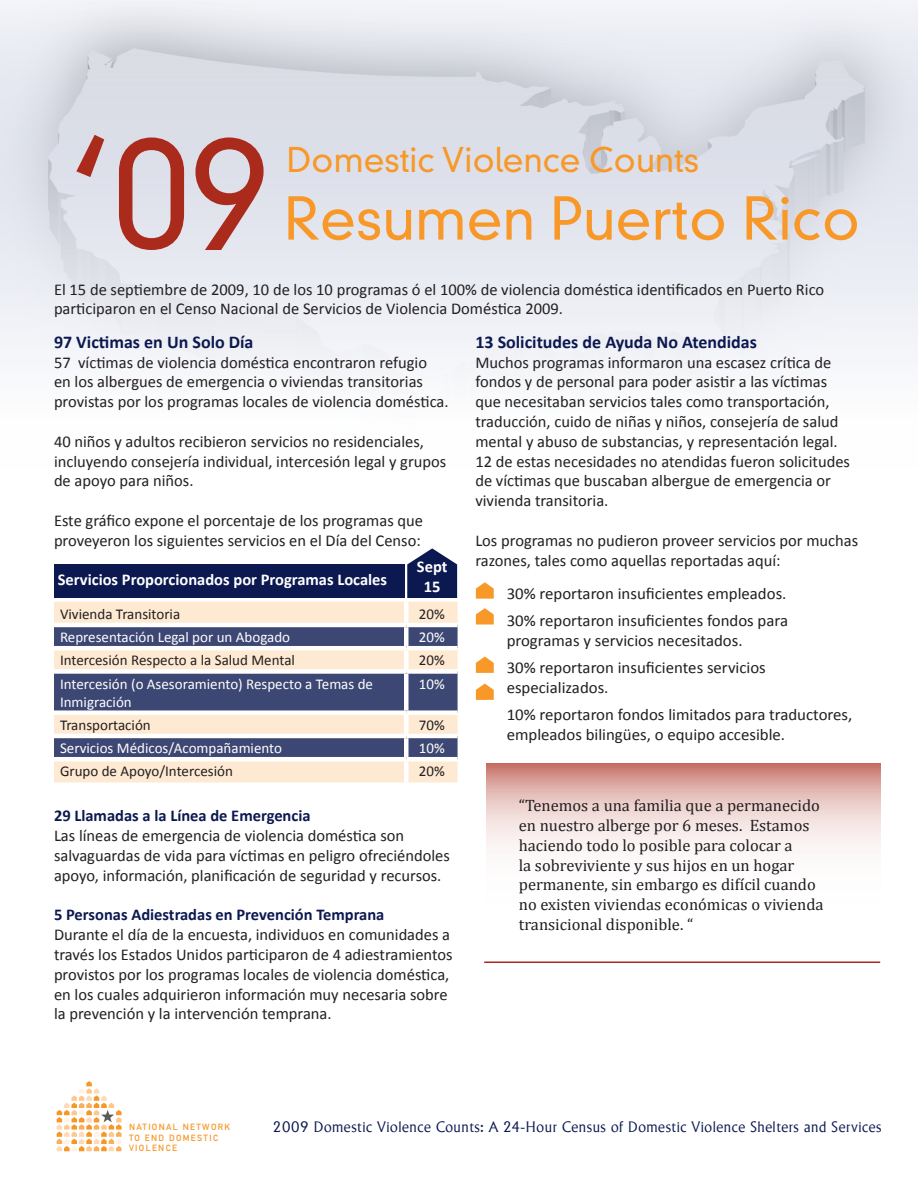
<style>
.page{position:relative;width:918px;height:1188px;background:#fff}
.page>*{position:absolute;margin:0;border:0;box-sizing:border-box;transform-origin:0 0}
.t1{font:300 150px "DIN Neuzeit Grotesk Std";color:#aa2b1c}
.t2{font:300 57px "DIN Neuzeit Grotesk Std";color:#f89828}
.t3{font:300 33px "DIN Neuzeit Grotesk Std";color:#f89828}
.t4{font:700 18px "Calibri";color:#0c1950}
.t5{font:16.5px/19.8px "Calibri";color:#231f20}
.t6{font:16.5px/19.8px "Cambria";color:#231f20}
.t7{font:700 16.5px "Calibri";color:#0c1950}
.t8{font:700 16.5px "Calibri";color:#fff}
.t9{font:300 15.75px "Adelon";letter-spacing:-.005em;color:#0c1950}
.t10{font:15px/18px "Calibri";color:#fff}
.t11{font:15px "Calibri";color:#231f20}
.t12{font:8.85px/10.6px "DIN Mittelschrift Std";letter-spacing:.15em;color:#f79829}
</style>
<div class="page">
<svg style="left:0;top:0;width:918px;height:376px"></svg>
<div style="left:54px;top:564px;width:350px;height:34px;background:#0c1950"></div>
<div style="left:54px;top:602px;width:404px;height:180px;background:#fee9d2"></div>
<svg style="left:54px;top:627px;width:404px;height:130px;background:#7f7f94"></svg>
<div style="left:404px;top:602px;width:5px;height:21px;background:#fff"></div>
<hr style="left:54px;top:623px;width:352px;height:4px;background:#fff">
<hr style="left:406px;top:623px;width:52px;height:4px;background:#fff">
<div style="left:404px;top:627px;width:5px;height:19px;background:#fff"></div>
<hr style="left:54px;top:646px;width:352px;height:4px;background:#fff">
<hr style="left:406px;top:646px;width:52px;height:4px;background:#fff">
<div style="left:404px;top:650px;width:5px;height:19px;background:#fff"></div>
<div style="left:54px;top:669px;width:352px;height:5px;background:#fff"></div>
<div style="left:406px;top:669px;width:52px;height:5px;background:#fff"></div>
<div style="left:404px;top:674px;width:5px;height:36px;background:#fff"></div>
<div style="left:54px;top:710px;width:352px;height:5px;background:#fff"></div>
<div style="left:406px;top:710px;width:52px;height:5px;background:#fff"></div>
<div style="left:404px;top:715px;width:5px;height:19px;background:#fff"></div>
<hr style="left:54px;top:734px;width:352px;height:4px;background:#fff">
<hr style="left:406px;top:734px;width:52px;height:4px;background:#fff">
<div style="left:404px;top:738px;width:5px;height:19px;background:#fff"></div>
<hr style="left:54px;top:757px;width:352px;height:4px;background:#fff">
<hr style="left:406px;top:757px;width:52px;height:4px;background:#fff">
<div style="left:404px;top:761px;width:5px;height:21px;background:#fff"></div>
<svg style="left:407px;top:548px;width:50px;height:50px"></svg>
<svg style="left:57px;top:1081px;width:65px;height:70px"></svg>
<hr style="left:484px;top:962px;width:396px;height:1px;background:#aa2b1c">
<svg style="left:487px;top:763px;width:394px;height:85px;background:#e7c5c0"></svg>
<svg style="left:476px;top:582px;width:18px;height:17px"></svg>
<svg style="left:476px;top:608px;width:18px;height:17px"></svg>
<svg style="left:476px;top:657px;width:18px;height:16px"></svg>
<svg style="left:476px;top:684px;width:18px;height:16px"></svg>
<p class="t1" style="left:68px;top:104px;width:202px">‘09</p>
<p class="t3" style="left:287px;top:140px;width:414px">Domestic Violence Counts</p>
<p class="t2" style="left:284px;top:185px;width:578px">Resumen Puerto Rico</p>
<p class="t5" style="left:54px;top:279px;width:772px">El 15 de septiembre de 2009, 10 de los 10 programas ó el 100% de violencia doméstica identificados en Puerto Rico participaron en el Censo Nacional de Servicios de Violencia Doméstica 2009.</p>
<p class="t4" style="left:54px;top:331px;width:201px">97 Victimas en Un Solo Día</p>
<p class="t5" style="left:54px;top:352px;width:396px">57 víctimas de violencia doméstica encontraron refugio<br>en los albergues de emergencia o viviendas transitorias provistas por los programas locales de violencia doméstica.</p>
<p class="t5" style="left:54px;top:431px;width:394px">40 niños y adultos recibieron servicios no residenciales, incluyendo consejería individual, intercesión legal y grupos de apoyo para niños.</p>
<p class="t5" style="left:54px;top:510px;width:371px">Este gráfico expone el porcentaje de los programas que proveyeron los siguientes servicios en el Día del Censo:</p>
<p class="t8" style="left:58px;top:569px;width:331px">Servicios Proporcionados por Programas Locales</p>
<p class="t8" style="left:417px;top:556px;width:32px">Sept</p>
<p class="t8" style="left:424px;top:576px;width:18px">15</p>
<p class="t11" style="left:60px;top:605px;width:122px">Vivienda Transitoria</p>
<p class="t11" style="left:419px;top:605px;width:27px">20%</p>
<p class="t10" style="left:60px;top:628px;width:232px">Representación Legal por un Abogado</p>
<p class="t10" style="left:419px;top:628px;width:27px">20%</p>
<p class="t11" style="left:60px;top:651px;width:236px">Intercesión Respecto a la Salud Mental</p>
<p class="t11" style="left:419px;top:651px;width:27px">20%</p>
<p class="t10" style="left:60px;top:674px;width:315px">Intercesión (o Asesoramiento) Respecto a Temas de<br>Inmigración</p>
<p class="t10" style="left:419px;top:674px;width:27px">10%</p>
<p class="t11" style="left:60px;top:716px;width:92px">Transportación</p>
<p class="t11" style="left:419px;top:716px;width:27px">70%</p>
<p class="t10" style="left:60px;top:739px;width:224px">Servicios Médicos/Acompañamiento</p>
<p class="t10" style="left:419px;top:739px;width:27px">10%</p>
<p class="t11" style="left:60px;top:762px;width:174px">Grupo de Apoyo/Intercesión</p>
<p class="t11" style="left:419px;top:762px;width:27px">20%</p>
<p class="t7" style="left:54px;top:806px;width:258px">29 Llamadas a la Línea de Emergencia</p>
<p class="t5" style="left:54px;top:825px;width:398px">Las líneas de emergencia de violencia doméstica son salvaguardas de vida para víctimas en peligro ofreciéndoles apoyo, información, planificación de seguridad y recursos.</p>
<p class="t7" style="left:54px;top:905px;width:332px">5 Personas Adiestradas en Prevención Temprana</p>
<p class="t5" style="left:54px;top:924px;width:400px">Durante el día de la encuesta, individuos en comunidades a través los Estados Unidos participaron de 4 adiestramientos provistos por los programas locales de violencia doméstica, en los cuales adquirieron información muy necesaria sobre la prevención y la intervención temprana.</p>
<p class="t4" style="left:475px;top:331px;width:283px">13 Solicitudes de Ayuda No Atendidas</p>
<p class="t5" style="left:475px;top:352px;width:376px">Muchos programas informaron una escasez crítica de fondos y de personal para poder asistir a las víctimas que necesitaban servicios tales como transportación, traducción, cuido de niñas y niños, consejería de salud mental y abuso de substancias, y representación legal.<br>12 de estas necesidades no atendidas fueron solicitudes de víctimas que buscaban albergue de emergencia or vivienda transitoria.</p>
<p class="t5" style="left:475px;top:530px;width:384px">Los programas no pudieron proveer servicios por muchas razones, tales como aquellas reportadas aquí:</p>
<p class="t5" style="left:507px;top:583px;width:281px">30% reportaron insuficientes empleados.</p>
<p class="t5" style="left:507px;top:610px;width:283px">30% reportaron insuficientes fondos para</p>
<p class="t5" style="left:507px;top:630px;width:237px">programas y servicios necesitados.</p>
<p class="t5" style="left:507px;top:657px;width:261px">30% reportaron insuficientes servicios especializados.</p>
<p class="t5" style="left:507px;top:704px;width:347px">10% reportaron fondos limitados para traductores, empleados bilingües, o equipo accesible.</p>
<p class="t6" style="left:519px;top:796px;width:306px">“Tenemos a una familia que a permanecido en nuestro alberge por 6 meses. Estamos haciendo todo lo posible para colocar a<br>la sobreviviente y sus hijos en un hogar permanente, sin embargo es difícil cuando no existen viviendas económicas o vivienda transicional disponible. “</p>
<p class="t12" style="left:129px;top:1122px;width:103px">NATIONAL NETWORK<br>TO END DOMESTIC<br>VIOLENCE</p>
<p class="t9" style="left:273px;top:1118px;width:611px">2009 Domestic Violence Counts: A 24-Hour Census of Domestic Violence Shelters and Services</p>
</div>
